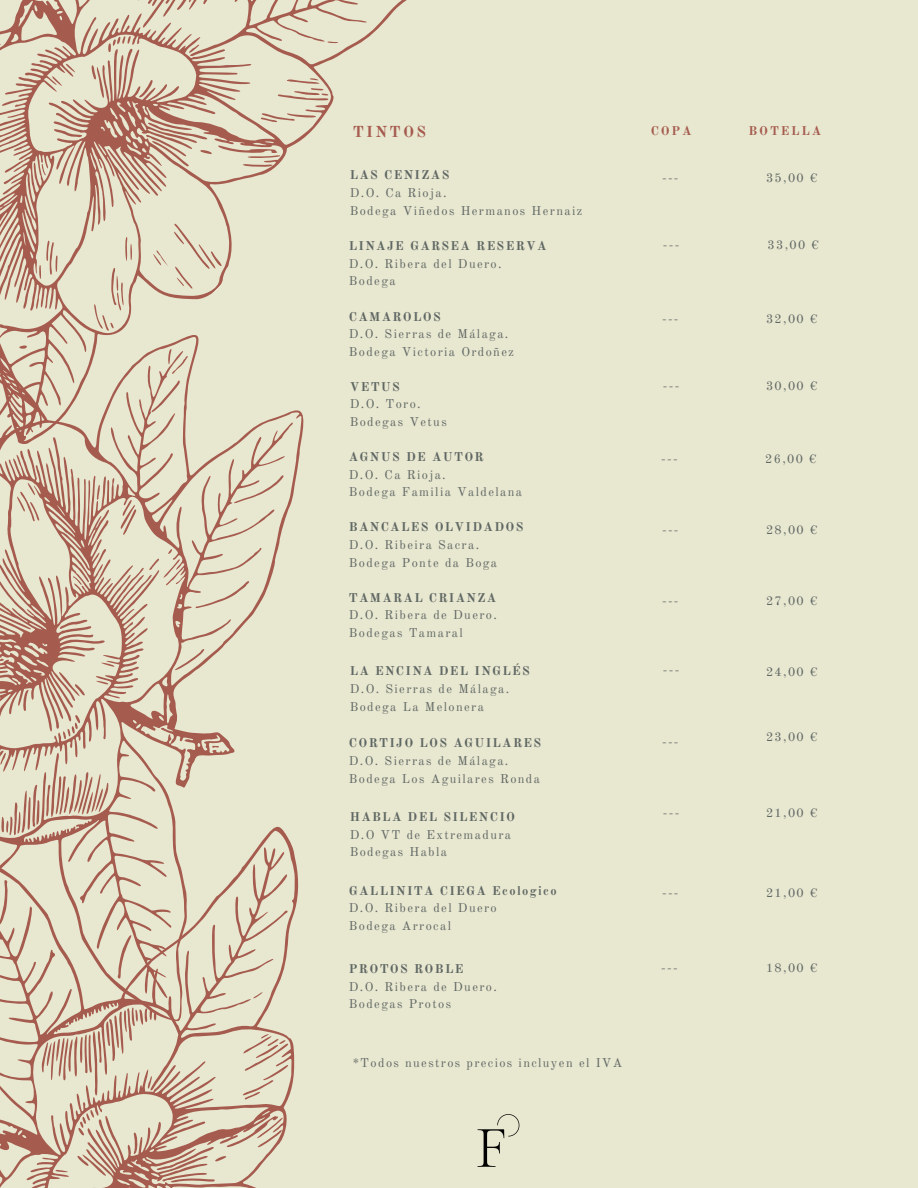
<style>
.page{position:relative;width:918px;height:1188px;background:#e8e7d0}
.page>*{position:absolute;margin:0;border:0;box-sizing:border-box;transform-origin:0 0}
.t1{font:700 15.6px "Old Standard";letter-spacing:.15em;color:#a55b4e}
.t2{font:12.45px "Old Standard";letter-spacing:.11em;color:#5f6763}
.t3{font:700 12.45px "Old Standard";letter-spacing:.11em;color:#5f6763}
.t4{font:700 12.45px "Old Standard";letter-spacing:.15em;color:#a55b4e}
</style>
<div class="page">
<svg style="left:0;top:0;width:407px;height:263px"></svg>
<svg style="left:0;top:263px;width:304px;height:513px"></svg>
<svg style="left:0;top:776px;width:299px;height:412px"></svg>
<img style="left:477px;top:1114px;width:43px;height:53px">
<p class="t1" style="left:353px;top:122px;width:75px">TINTOS</p>
<p class="t4" style="left:651px;top:123px;width:42px">COPA</p>
<p class="t4" style="left:749px;top:123px;width:74px">BOTELLA</p>
<p class="t3" style="left:350px;top:168px;width:101px">LAS CENIZAS</p>
<p class="t2" style="left:350px;top:185px;width:98px">D.O. Ca Rioja.</p>
<p class="t2" style="left:350px;top:203px;width:234px">Bodega Viñedos Hermanos Hernaiz</p>
<p class="t3" style="left:349px;top:238px;width:199px">LINAJE GARSEA RESERVA</p>
<p class="t2" style="left:349px;top:256px;width:154px">D.O. Ribera del Duero.</p>
<p class="t2" style="left:349px;top:274px;width:48px">Bodega</p>
<p class="t3" style="left:349px;top:309px;width:93px">CAMAROLOS</p>
<p class="t2" style="left:349px;top:326px;width:161px">D.O. Sierras de Málaga.</p>
<p class="t2" style="left:349px;top:344px;width:167px">Bodega Victoria Ordoñez</p>
<p class="t3" style="left:350px;top:379px;width:52px">VETUS</p>
<p class="t2" style="left:350px;top:397px;width:73px">D.O. Toro.</p>
<p class="t2" style="left:350px;top:414px;width:99px">Bodegas Vetus</p>
<p class="t3" style="left:349px;top:449px;width:136px">AGNUS DE AUTOR</p>
<p class="t2" style="left:349px;top:467px;width:98px">D.O. Ca Rioja.</p>
<p class="t2" style="left:349px;top:485px;width:175px">Bodega Familia Valdelana</p>
<p class="t3" style="left:349px;top:520px;width:176px">BANCALES OLVIDADOS</p>
<p class="t2" style="left:349px;top:537px;width:132px">D.O. Ribeira Sacra.</p>
<p class="t2" style="left:349px;top:555px;width:150px">Bodega Ponte da Boga</p>
<p class="t3" style="left:349px;top:590px;width:149px">TAMARAL CRIANZA</p>
<p class="t2" style="left:349px;top:608px;width:150px">D.O. Ribera de Duero.</p>
<p class="t2" style="left:349px;top:625px;width:115px">Bodegas Tamaral</p>
<p class="t3" style="left:350px;top:664px;width:182px">LA ENCINA DEL INGLÉS</p>
<p class="t2" style="left:350px;top:681px;width:161px">D.O. Sierras de Málaga.</p>
<p class="t2" style="left:350px;top:699px;width:136px">Bodega La Melonera</p>
<p class="t3" style="left:349px;top:736px;width:194px">CORTIJO LOS AGUILARES</p>
<p class="t2" style="left:349px;top:753px;width:161px">D.O. Sierras de Málaga.</p>
<p class="t2" style="left:349px;top:771px;width:193px">Bodega Los Aguilares Ronda</p>
<p class="t3" style="left:350px;top:809px;width:167px">HABLA DEL SILENCIO</p>
<p class="t2" style="left:350px;top:827px;width:163px">D.O VT de Extremadura</p>
<p class="t2" style="left:350px;top:845px;width:99px">Bodegas Habla</p>
<p class="t3" style="left:349px;top:883px;width:209px">GALLINITA CIEGA Ecologico</p>
<p class="t2" style="left:349px;top:901px;width:149px">D.O. Ribera del Duero</p>
<p class="t2" style="left:349px;top:918px;width:104px">Bodega Arrocal</p>
<p class="t3" style="left:349px;top:961px;width:116px">PROTOS ROBLE</p>
<p class="t2" style="left:349px;top:979px;width:150px">D.O. Ribera de Duero.</p>
<p class="t2" style="left:349px;top:996px;width:104px">Bodegas Protos</p>
<p class="t2" style="left:353px;top:1055px;width:271px">*Todos nuestros precios incluyen el IVA</p>
<p class="t2" style="left:662px;top:170px;width:18px">---</p>
<p class="t2" style="left:766px;top:170px;width:53px">35,00 €</p>
<p class="t2" style="left:663px;top:237px;width:18px">---</p>
<p class="t2" style="left:768px;top:237px;width:53px">33,00 €</p>
<p class="t2" style="left:662px;top:311px;width:18px">---</p>
<p class="t2" style="left:766px;top:311px;width:53px">32,00 €</p>
<p class="t2" style="left:663px;top:378px;width:18px">---</p>
<p class="t2" style="left:766px;top:378px;width:53px">30,00 €</p>
<p class="t2" style="left:661px;top:451px;width:18px">---</p>
<p class="t2" style="left:765px;top:451px;width:53px">26,00 €</p>
<p class="t2" style="left:662px;top:522px;width:18px">---</p>
<p class="t2" style="left:766px;top:522px;width:53px">28,00 €</p>
<p class="t2" style="left:662px;top:593px;width:18px">---</p>
<p class="t2" style="left:766px;top:593px;width:53px">27,00 €</p>
<p class="t2" style="left:663px;top:662px;width:18px">---</p>
<p class="t2" style="left:662px;top:734px;width:18px">---</p>
<p class="t2" style="left:663px;top:805px;width:18px">---</p>
<p class="t2" style="left:766px;top:664px;width:53px">24,00 €</p>
<p class="t2" style="left:766px;top:729px;width:53px">23,00 €</p>
<p class="t2" style="left:766px;top:805px;width:53px">21,00 €</p>
<p class="t2" style="left:662px;top:885px;width:18px">---</p>
<p class="t2" style="left:766px;top:885px;width:53px">21,00 €</p>
<p class="t2" style="left:661px;top:960px;width:18px">---</p>
<p class="t2" style="left:766px;top:960px;width:53px">18,00 €</p>
</div>
